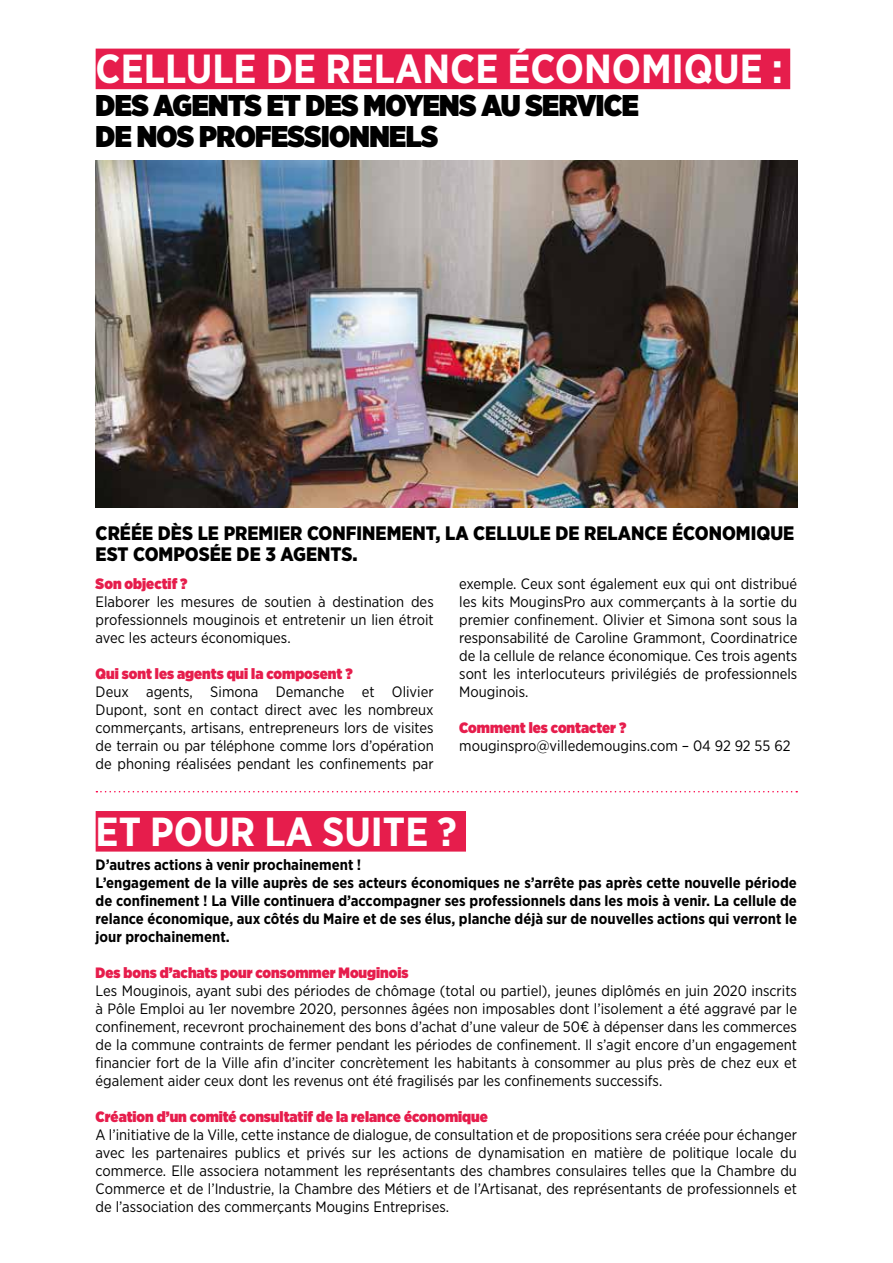
<style>
.page{position:relative;width:893px;height:1263px;background:#fff}
.page>*{position:absolute;margin:0;border:0;box-sizing:border-box;transform-origin:0 0}
.t1{font:700 40.65px "Gotham Narrow";color:#fff}
.t2{font:900 30px/30px "Gotham Narrow";letter-spacing:-.02em;color:#000}
.t3{font:900 19.5px/21px "Gotham Narrow";color:#000}
.t4{font:15px/18px "Gotham Narrow";color:#000;text-align:justify}
.t5{font:700 15px/18px "Gotham Narrow";color:#000}
.t6{font:900 15px "Gotham Narrow";color:#e61d4c}
</style>
<div class="page">
<svg style="left:96px;top:791px;width:701px;height:1px"></svg>
<img style="left:96px;top:161px;width:701px;height:347px">
<div style="left:96px;top:49px;width:694px;height:40px;background:#e61d4c"></div>
<div style="left:96px;top:811px;width:370px;height:40px;background:#e61d4c"></div>
<h1 class="t1" style="left:96px;top:43px;width:689px">CELLULE DE RELANCE ÉCONOMIQUE :</h1>
<h2 class="t2" style="left:96px;top:90px;width:545px">DES AGENTS ET DES MOYENS AU SERVICE<br>DE NOS PROFESSIONNELS</h2>
<h3 class="t3" style="left:96px;top:522px;width:700px">CRÉÉE DÈS LE PREMIER CONFINEMENT, LA CELLULE DE RELANCE ÉCONOMIQUE<br>EST COMPOSÉE DE 3 AGENTS.</h3>
<p class="t6" style="left:96px;top:573px;width:93px">Son objectif ?</p>
<p class="t4" style="left:96px;top:592px;width:340px">Elaborer les mesures de soutien à destination des professionnels mouginois et entretenir un lien étroit avec les acteurs économiques.</p>
<p class="t6" style="left:96px;top:663px;width:259px">Qui sont les agents qui la composent ?</p>
<p class="t4" style="left:96px;top:682px;width:340px">Deux agents, Simona Demanche et Olivier Dupont, sont en contact direct avec les nombreux commerçants, artisans, entrepreneurs lors de visites de terrain ou par téléphone comme lors d’opération de phoning réalisées pendant les confinements par</p>
<p class="t4" style="left:459px;top:574px;width:340px">exemple. Ceux sont également eux qui ont distribué les kits MouginsPro aux commerçants à la sortie du premier confinement. Olivier et Simona sont sous la responsabilité de Caroline Grammont, Coordinatrice de la cellule de relance économique. Ces trois agents sont les interlocuteurs privilégiés de professionnels Mouginois.</p>
<p class="t6" style="left:459px;top:717px;width:169px">Comment les contacter ?</p>
<p class="t4" style="left:459px;top:736px;width:333px">mouginspro@villedemougins.com – 04 92 92 55 62</p>
<h1 class="t1" style="left:96px;top:805px;width:363px">ET POUR LA SUITE ?</h1>
<p class="t5" style="left:96px;top:855px;width:703px">D’autres actions à venir prochainement !<br>L’engagement de la ville auprès de ses acteurs économiques ne s’arrête pas après cette nouvelle période de confinement ! La Ville continuera d’accompagner ses professionnels dans les mois à venir. La cellule de relance économique, aux côtés du Maire et de ses élus, planche déjà sur de nouvelles actions qui verront le jour prochainement.</p>
<p class="t6" style="left:96px;top:962px;width:314px">Des bons d’achats pour consommer Mouginois</p>
<p class="t4" style="left:96px;top:981px;width:703px">Les Mouginois, ayant subi des périodes de chômage (total ou partiel), jeunes diplômés en juin 2020 inscrits à Pôle Emploi au 1er novembre 2020, personnes âgées non imposables dont l’isolement a été aggravé par le confinement, recevront prochainement des bons d’achat d’une valeur de 50€ à dépenser dans les commerces de la commune contraints de fermer pendant les périodes de confinement. Il s’agit encore d’un engagement financier fort de la Ville afin d’inciter concrètement les habitants à consommer au plus près de chez eux et également aider ceux dont les revenus ont été fragilisés par les confinements successifs.</p>
<p class="t6" style="left:96px;top:1106px;width:394px">Création d’un comité consultatif de la relance économique</p>
<p class="t4" style="left:96px;top:1125px;width:703px">A l’initiative de la Ville, cette instance de dialogue, de consultation et de propositions sera créée pour échanger avec les partenaires publics et privés sur les actions de dynamisation en matière de politique locale du commerce. Elle associera notamment les représentants des chambres consulaires telles que la Chambre du Commerce et de l’Industrie, la Chambre des Métiers et de l’Artisanat, des représentants de professionnels et de l’association des commerçants Mougins Entreprises.</p>
</div>
